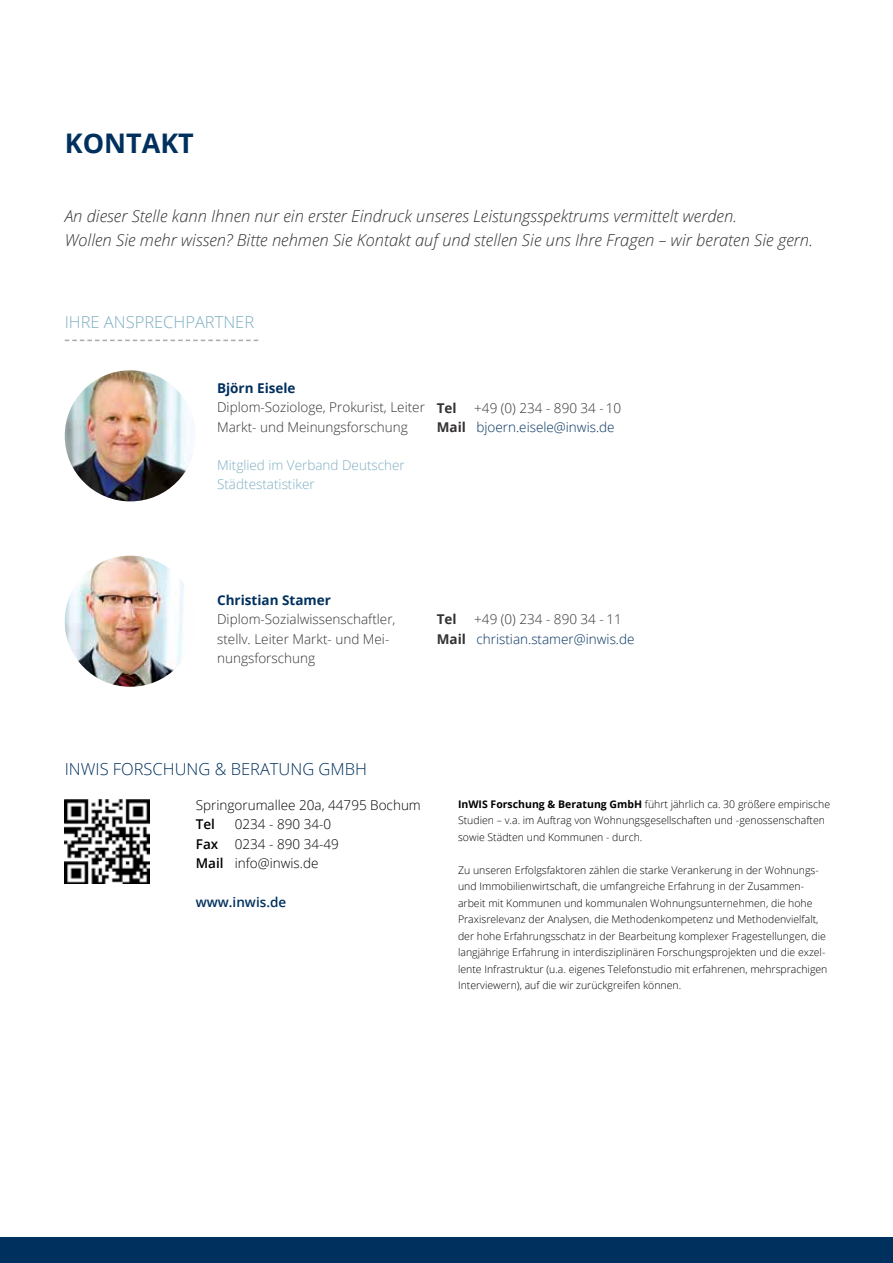
<style>
.page{position:relative;width:893px;height:1263px;background:#fff}
.page>*{position:absolute;margin:0;border:0;box-sizing:border-box;transform-origin:0 0}
.t1{font:700 27px "Open Sans";color:#00305d}
.t2{font:italic 300 16.5px/24px "Open Sans";color:#343231}
.t3{font:300 16.5px "Open Sans";color:#00305d}
.t4{font:300 16.5px "Open Sans";color:#7eaec2}
.t5{font:300 13.5px/19.5px "Open Sans";color:#343231}
.t6{font:300 13.5px/19.5px "Open Sans";color:#00305d}
.t7{font:300 13.5px/19.5px "Open Sans";color:#000}
.t8{font:300 13.5px/19.5px "Open Sans";color:#7eaec2}
.t9{font:700 13.5px "Open Sans";color:#00305d}
.t10{font:600 13.5px "Open Sans";color:#00305d}
.t11{font:700 13.5px "Open Sans";color:#343231}
.t12{font:600 13.5px "Open Sans";color:#000}
.t13{font:300 10.5px/16.5px "Open Sans";color:#000}
.s1{color:#343231}
.s2{font-weight:700;color:#343231}
.s3{font-weight:600}
.s4{font-weight:700}
</style>
<div class="page">
<div style="left:0;top:1237px;width:893px;height:26px;background:#00305d"></div>
<img style="left:65px;top:556px;width:131px;height:131px;border-radius:66px">
<svg style="left:65px;top:340px;width:193px;height:1px"></svg>
<img style="left:65px;top:370px;width:131px;height:131px;border-radius:66px">
<img style="left:65px;top:800px;width:84px;height:84px">
<h1 class="t1" style="left:65px;top:124px;width:131px">KONTAKT</h1>
<h2 class="t2" style="left:65px;top:204px;width:750px">An dieser Stelle kann Ihnen nur ein erster Eindruck unseres Leistungsspektrums vermittelt werden.<br>Wollen Sie mehr wissen? Bitte nehmen Sie Kontakt auf und stellen Sie uns Ihre Fragen – wir beraten Sie gern.</h2>
<h2 class="t4" style="left:65px;top:311px;width:191px">IHRE ANSPRECHPARTNER</h2>
<p class="t9" style="left:217px;top:379px;width:80px">Björn Eisele</p>
<p class="t5" style="left:217px;top:397px;width:209px">Diplom-Soziologe, Prokurist, Leiter<br>Markt- und Meinungsforschung</p>
<p class="t8" style="left:217px;top:454px;width:189px">Mitglied im Verband Deutscher<br>Städtestatistiker</p>
<p class="t11" style="left:437px;top:398px;width:21px">Tel</p>
<p class="t6" style="left:437px;top:397px;width:186px;text-indent:37px"><span class="s1">+49 (0) 234 - 890 34 - 10<br></span><span class="s2">Mail</span> bjoern.eisele@inwis.de</p>
<p class="t9" style="left:217px;top:590px;width:115px">Christian Stamer</p>
<p class="t5" style="left:217px;top:609px;width:180px">Diplom-Sozialwissenschaftler, stellv. Leiter Markt- und Mei&shy;nungsforschung</p>
<p class="t11" style="left:437px;top:610px;width:21px">Tel</p>
<p class="t6" style="left:437px;top:609px;width:199px;text-indent:37px"><span class="s1">+49 (0) 234 - 890 34 - 11<br></span><span class="s2">Mail</span> christian.stamer@inwis.de</p>
<h2 class="t3" style="left:65px;top:758px;width:304px">INWIS FORSCHUNG &amp; BERATUNG GMBH</h2>
<p class="t7" style="left:196px;top:795px;width:227px">Springorumallee 20a, 44795 Bochum</p>
<p class="t12" style="left:196px;top:815px;width:21px">Tel</p>
<p class="t7" style="left:196px;top:814px;width:145px;text-indent:39px">0234 - 890 34-0<br><span class="s3">Fax</span> 0234 - 890 34-49<br><span class="s3">Mail</span> info@inwis.de</p>
<p class="t10" style="left:196px;top:892px;width:92px">www.inwis.de</p>
<p class="t13" style="left:458px;top:795px;width:374px"><span class="s4">InWIS Forschung &amp; Beratung GmbH</span> führt jährlich ca. 30 größere empirische<br>Studien – v.a. im Auftrag von Wohnungsgesellschaften und -genossenschaften sowie Städten und Kommunen - durch.</p>
<p class="t13" style="left:458px;top:861px;width:371px">Zu unseren Erfolgsfaktoren zählen die starke Verankerung in der Wohnungs&shy;und Immobilienwirtschaft, die umfangreiche Erfahrung in der Zusammen&shy;arbeit mit Kommunen und kommunalen Wohnungsunternehmen, die hohe Praxisrelevanz der Analysen, die Methodenkompetenz und Methodenvielfalt, der hohe Erfahrungsschatz in der Bearbeitung komplexer Fragestellungen, die langjährige Erfahrung in interdisziplinären Forschungsprojekten und die exzel&shy;lente Infrastruktur (u.a. eigenes Telefonstudio mit erfahrenen, mehrsprachigen Interviewern), auf die wir zurückgreifen können.</p>
</div>
